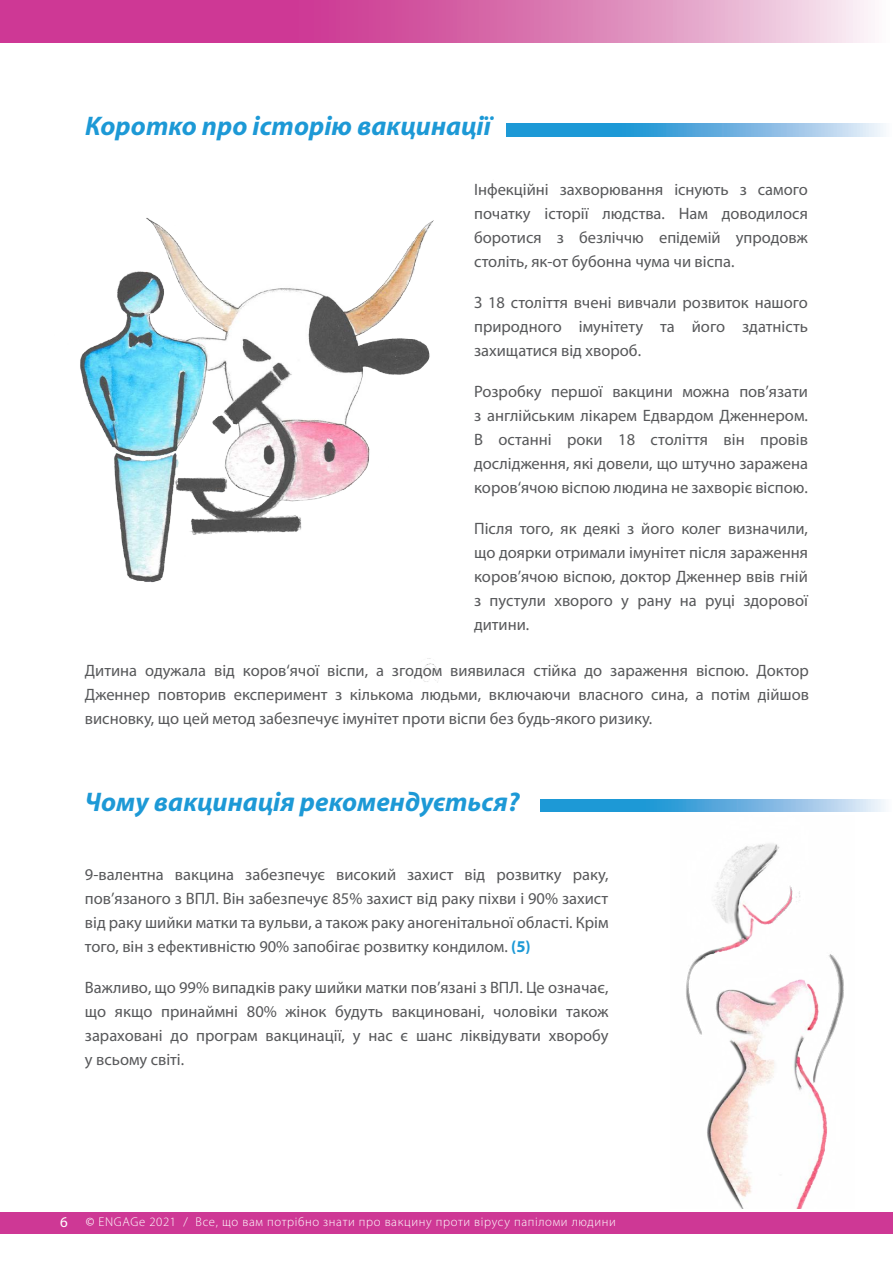
<style>
.page{position:relative;width:893px;height:1263px;background:#fff}
.page>*{position:absolute;margin:0;border:0;box-sizing:border-box;transform-origin:0 0}
.t1{font:italic 700 27px "Myriad Pro";color:#1d99d6}
.t2{font:16.5px/24px "Myriad Pro";color:#57585a;text-align:justify}
.t3{font:300 12.75px "Myriad Pro";letter-spacing:.05em;color:#fff}
.s1{font-weight:700;color:#1d99d6}
.s2{font-weight:400;font-size:15px}
.s3{font-weight:400}
</style>
<div class="page">
<svg style="left:0;top:0;width:871px;height:43px;background:#d86dae"></svg>
<div style="left:0;top:1212px;width:893px;height:21px;background:#ce3895"></div>
<svg style="left:506px;top:123px;width:378px;height:13px;background:#61b1df"></svg>
<img style="left:80px;top:218px;width:359px;height:464px">
<svg style="left:540px;top:799px;width:345px;height:13px;background:#61b1e0"></svg>
<img style="left:686px;top:843px;width:158px;height:366px">
<h1 class="t1" style="left:85px;top:108px;width:407px">Коротко про історію вакцинації</h1>
<p class="t2" style="left:474px;top:177px;width:335px">Інфекційні захворювання існують з самого початку історії людства. Нам доводилося боротися з безліччю епідемій упродовж століть, як-от бубонна чума чи віспа.</p>
<p class="t2" style="left:474px;top:290px;width:335px">З 18 століття вчені вивчали розвиток нашого природного імунітету та його здатність захищатися від хвороб.</p>
<p class="t2" style="left:474px;top:379px;width:335px">Розробку першої вакцини можна пов’язати з англійським лікарем Едвардом Дженнером.<br>В останні роки 18 століття він провів дослідження, які довели, що штучно заражена коров‘ячою віспою людина не захворіє віспою.</p>
<p class="t2" style="left:474px;top:516px;width:335px">Після того, як деякі з його колег визначили, що доярки отримали імунітет після зараження коров’ячою віспою, доктор Дженнер ввів гній з пустули хворого у рану на руці здорової дитини.</p>
<p class="t2" style="left:85px;top:658px;width:726px">Дитина одужала від коров‘ячої віспи, а згодом виявилася стійка до зараження віспою. Доктор Дженнер повторив експеримент з кількома людьми, включаючи власного сина, а потім дійшов висновку, що цей метод забезпечує імунітет проти віспи без будь-якого ризику.</p>
<h1 class="t1" style="left:85px;top:784px;width:436px">Чому вакцинація рекомендується?</h1>
<p class="t2" style="left:85px;top:862px;width:525px">9-валентна вакцина забезпечує високий захист від розвитку раку, пов’язаного з ВПЛ. Він забезпечує 85% захист від раку піхви і 90% захист від раку шийки матки та вульви, а також раку аногенітальної області. Крім того, він з ефективністю 90% запобігає розвитку кондилом. <span class="s1">(5)</span></p>
<p class="t2" style="left:85px;top:975px;width:525px">Важливо, що 99% випадків раку шийки матки пов’язані з ВПЛ. Це означає, що якщо принаймні 80% жінок будуть вакциновані, чоловіки також зараховані до програм вакцинації, у нас є шанс ліквідувати хворобу у всьому світі.</p>
<p class="t3" style="left:60px;top:1214px;width:557px"><span class="s2">6</span> <span class="s3">©</span> ENGAGe 2021 / Все, що вам потрібно знати про вакцину проти вірусу папіломи людини</p>
</div>
